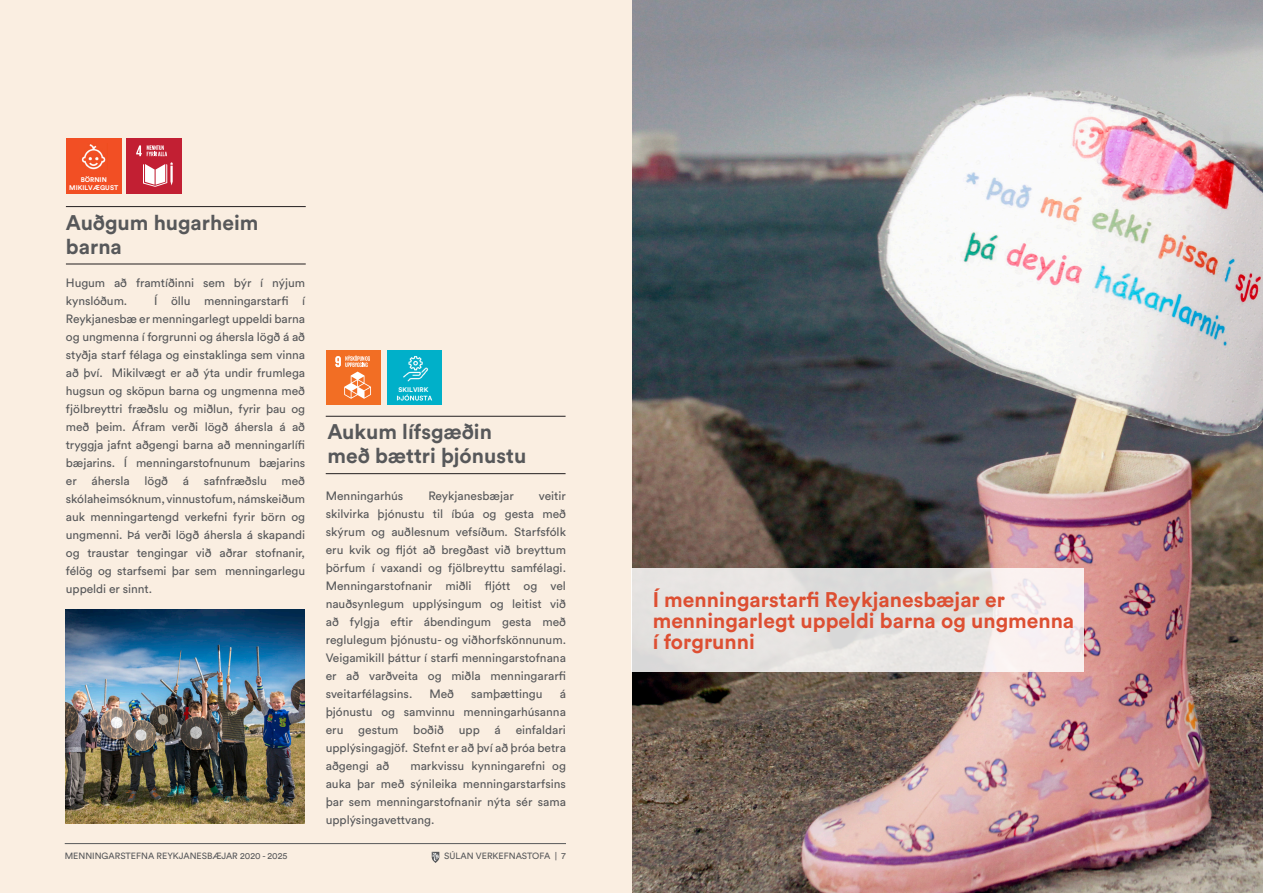
<style>
.page{position:relative;width:1263px;height:893px;background:#fff}
.page>*{position:absolute;margin:0;border:0;box-sizing:border-box;transform-origin:0 0}
.t1{font:700 21px/21px "Circular Std";color:#dd4f32}
.t2{font:700 21px/24px "Circular Std";color:#57585a}
.t3{font:12px/18px "Circular Std";color:#57585a;text-align:justify}
.t4{font:9px "Circular Std";color:#57585a}
.t5{font:700 6.75px/8.1px "Circular Std";color:#fff;text-align:center}
</style>
<div class="page">
<img style="left:631px;top:0;width:632px;height:893px">
<div style="left:0;top:0;width:631px;height:893px;background:#faeee1"></div>
<img style="left:66px;top:609px;width:238px;height:214px">
<hr style="left:66px;top:206px;width:240px;height:1px;background:#231f20">
<hr style="left:66px;top:264px;width:240px;height:1px;background:#231f20">
<hr style="left:326px;top:416px;width:240px;height:1px;background:#231f20">
<hr style="left:326px;top:473px;width:240px;height:1px;background:#231f20">
<svg style="left:631px;top:569px;width:453px;height:103px;fill:#e6e4e2"></svg>
<svg style="left:431px;top:852px;width:8px;height:11px"></svg>
<hr style="left:65px;top:843px;width:501px;height:1px;background:#57585a">
<div style="left:66px;top:138px;width:55px;height:56px;background:#f24f24"></div>
<img style="left:81px;top:144px;width:25px;height:26px">
<div style="left:127px;top:138px;width:55px;height:56px;background:#c21f33"></div>
<svg style="left:143px;top:162px;width:30px;height:25px"></svg>
<svg style="left:136px;top:145px;width:31px;height:11px"></svg>
<div style="left:387px;top:350px;width:55px;height:54px;background:#00b0c9"></div>
<svg style="left:397px;top:395px;width:35px;height:6px"></svg>
<img style="left:403px;top:356px;width:26px;height:26px">
<div style="left:326px;top:350px;width:55px;height:54px;background:#f26e24"></div>
<svg style="left:335px;top:355px;width:36px;height:44px"></svg>
<p class="t5" style="left:69px;top:175px;width:50px">BÖRNIN<br>MIKILVÆGUST</p>
<p class="t2" style="left:66px;top:210px;width:194px">Auðgum hugarheim barna</p>
<p class="t3" style="left:66px;top:273px;width:241px">Hugum að framtíðinni sem býr í nýjum kynslóðum.</p>
<p class="t3" style="left:66px;top:291px;width:241px;text-indent:88px">Í öllu menningarstarfi í Reykjanesbæ er menningarlegt uppeldi barna og ungmenna í forgrunni og áhersla lögð á að styðja starf félaga og einstaklinga sem vinna að því. Mikilvægt er að ýta undir frumlega hugsun og sköpun barna og ungmenna með fjölbreyttri fræðslu og miðlun, fyrir þau og með þeim. Áfram verði lögð áhersla á að tryggja jafnt aðgengi barna að menningarlífi bæjarins. Í menningarstofnunum bæjarins er áhersla lögð á safnfræðslu með skólaheimsóknum, vinnustofum, námskeiðum auk menningartengd verkefni fyrir börn og ungmenni. Þá verði lögð áhersla á skapandi og traustar tengingar við aðrar stofnanir, félög og starfsemi þar sem menningarlegu uppeldi er sinnt.</p>
<p class="t5" style="left:399px;top:386px;width:31px">SKILVIRK</p>
<p class="t2" style="left:327px;top:420px;width:200px">Aukum lífsgæðin með bættri þjónustu</p>
<p class="t3" style="left:326px;top:487px;width:79px">Menningarhús</p>
<p class="t3" style="left:428px;top:487px;width:87px">Reykjanesbæjar</p>
<p class="t3" style="left:326px;top:487px;width:242px;text-indent:213px">veitir skilvirka þjónustu til íbúa og gesta með skýrum og auðlesnum vefsíðum. Starfsfólk eru kvik og fljót að bregðast við breyttum þörfum í vaxandi og fjölbreyttu samfélagi.<br>Menningarstofnanir miðli fljótt og vel nauðsynlegum upplýsingum og leitist við að fylgja eftir ábendingum gesta með reglulegum þjónustu- og viðhorfskönnunum.<br>Veigamikill þáttur í starfi menningarstofnana er að varðveita og miðla menningararfi sveitarfélagsins.</p>
<p class="t3" style="left:429px;top:685px;width:26px">Með</p>
<p class="t3" style="left:471px;top:685px;width:73px">samþættingu</p>
<p class="t3" style="left:326px;top:685px;width:242px;text-indent:234px">á þjónustu og samvinnu menningarhúsanna eru gestum boðið upp á einfaldari upplýsingagjöf. Stefnt er að því að þróa betra aðgengi að</p>
<p class="t3" style="left:326px;top:757px;width:242px;text-indent:85px">markvissu kynningarefni og auka þar með sýnileika menningarstarfsins þar sem menningarstofnanir nýta sér sama upplýsingavettvang.</p>
<p class="t4" style="left:65px;top:850px;width:224px">MENNINGARSTEFNA REYKJANESBÆJAR 2020 - 2025</p>
<p class="t4" style="left:444px;top:850px;width:123px">SÚLAN VERKEFNASTOFA | 7</p>
<p class="t1" style="left:653px;top:589px;width:423px">Í menningarstarfi Reykjanesbæjar er menningarlegt uppeldi barna og ungmenna í forgrunni</p>
</div>
